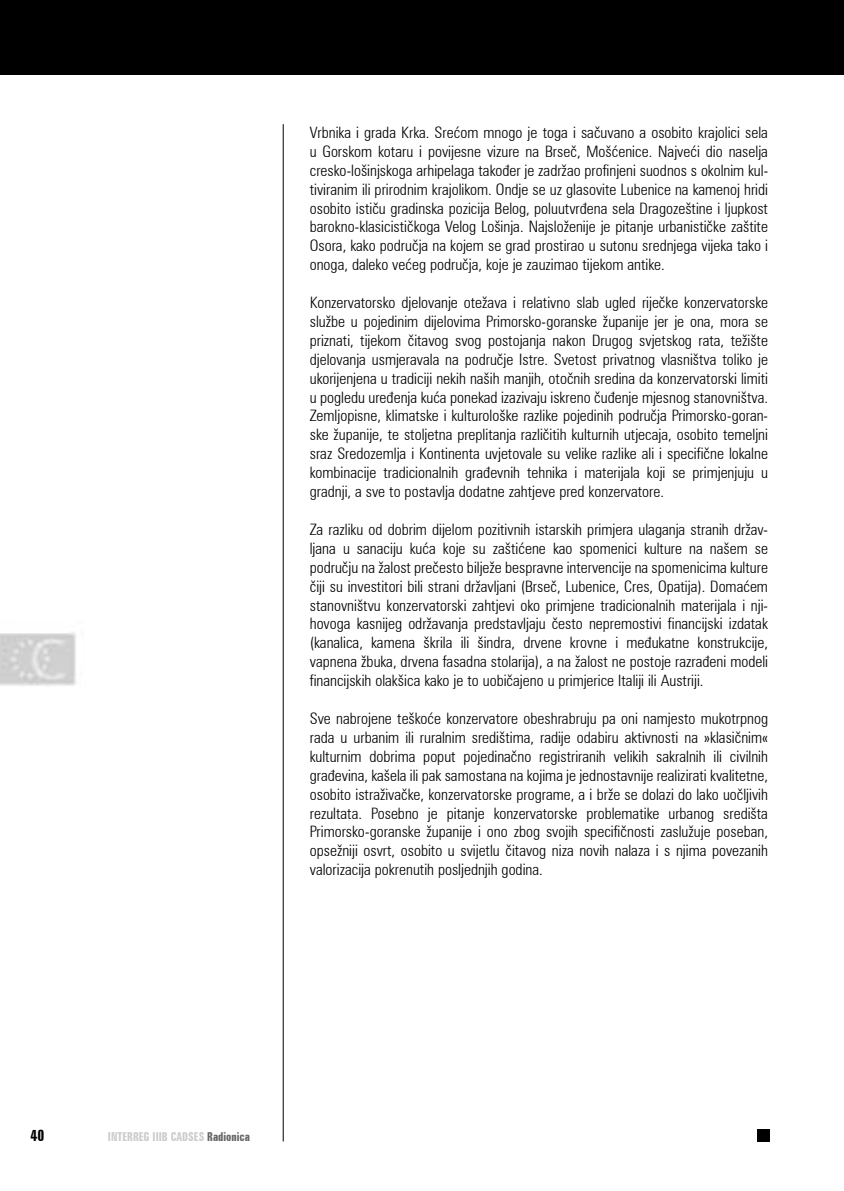
<style>
.page{position:relative;width:844px;height:1191px;background:#fff}
.page>*{position:absolute;margin:0;border:0;box-sizing:border-box;transform-origin:0 0}
.t1{font:300 condensed 15.75px/18.9px "Zurich BT";color:#000;text-align:justify}
.t2{font:700 extra-condensed 15.75px "Zurich BT";color:#000}
.t3{font:700 extra-condensed 12.25px "Zurich BT";color:#ccc}
.s1{color:#666}
</style>
<div class="page">
<img style="left:0;top:621px;width:283px;height:74px">
<div style="left:0;top:0;width:843px;height:75px;background:#000"></div>
<hr style="left:283px;top:124px;width:1px;height:1017px;background:#000">
<div style="left:757px;top:1129px;width:12px;height:12px;background:#000"></div>
<p class="t1" style="left:310px;top:123px;width:459px">Vrbnika i grada Krka. Sreæom mnogo je toga i saèuvano a osobito krajolici sela u Gorskom kotaru i povijesne vizure na Brseè, Mošæenice. Najveæi dio naselja cresko-lošinjskoga arhipelaga takoðer je zadržao profinjeni suodnos s okolnim kul&shy;tiviranim ili prirodnim krajolikom. Ondje se uz glasovite Lubenice na kamenoj hridi osobito istièu gradinska pozicija Belog, poluutvrðena sela Dragozeštine i ljupkost barokno-klasicistièkoga Velog Lošinja. Najsloženije je pitanje urbanistièke zaštite Osora, kako podruèja na kojem se grad prostirao u sutonu srednjega vijeka tako i onoga, daleko veæeg podruèja, koje je zauzimao tijekom antike.</p>
<p class="t1" style="left:310px;top:293px;width:459px">Konzervatorsko djelovanje otežava i relativno slab ugled rijeèke konzervatorske službe u pojedinim dijelovima Primorsko-goranske županije jer je ona, mora se priznati, tijekom èitavog svog postojanja nakon Drugog svjetskog rata, težište djelovanja usmjeravala na podruèje Istre. Svetost privatnog vlasništva toliko je ukorijenjena u tradiciji nekih naših manjih, otoènih sredina da konzervatorski limiti u pogledu ureðenja kuæa ponekad izazivaju iskreno èuðenje mjesnog stanovništva.<br>Zemljopisne, klimatske i kulturološke razlike pojedinih podruèja Primorsko-goran&shy;ske županije, te stoljetna preplitanja razlièitih kulturnih utjecaja, osobito temeljni sraz Sredozemlja i Kontinenta uvjetovale su velike razlike ali i specifiène lokalne kombinacije tradicionalnih graðevnih tehnika i materijala koji se primjenjuju u gradnji, a sve to postavlja dodatne zahtjeve pred konzervatore.</p>
<p class="t1" style="left:310px;top:520px;width:459px">Za razliku od dobrim dijelom pozitivnih istarskih primjera ulaganja stranih držav&shy;ljana u sanaciju kuæa koje su zaštiæene kao spomenici kulture na našem se podruèju na žalost preèesto bilježe bespravne intervencije na spomenicima kulture èiji su investitori bili strani državljani (Brseè, Lubenice, Cres, Opatija). Domaæem stanovništvu konzervatorski zahtjevi oko primjene tradicionalnih materijala i nji&shy;hovoga kasnijeg održavanja predstavljaju èesto nepremostivi financijski izdatak (kanalica, kamena škrila ili šindra, drvene krovne i meðukatne konstrukcije, vapnena žbuka, drvena fasadna stolarija), a na žalost ne postoje razraðeni modeli financijskih olakšica kako je to uobièajeno u primjerice Italiji ili Austriji.</p>
<p class="t1" style="left:310px;top:709px;width:459px">Sve nabrojene teškoæe konzervatore obeshrabruju pa oni namjesto mukotrpnog rada u urbanim ili ruralnim središtima, radije odabiru aktivnosti na »klasiènim« kulturnim dobrima poput pojedinaèno registriranih velikih sakralnih ili civilnih graðevina, kašela ili pak samostana na kojima je jednostavnije realizirati kvalitetne, osobito istraživaèke, konzervatorske programe, a i brže se dolazi do lako uoèljivih rezultata. Posebno je pitanje konzervatorske problematike urbanog središta Primorsko-goranske županije i ono zbog svojih specifiènosti zaslužuje poseban, opsežniji osvrt, osobito u svijetlu èitavog niza novih nalaza i s njima povezanih valorizacija pokrenutih posljednjih godina.</p>
<p class="t2" style="left:31px;top:1126px;width:15px">40</p>
<p class="t3" style="left:108px;top:1129px;width:143px">INTERREG IIIB CADSES <span class="s1">Radionica</span></p>
</div>
